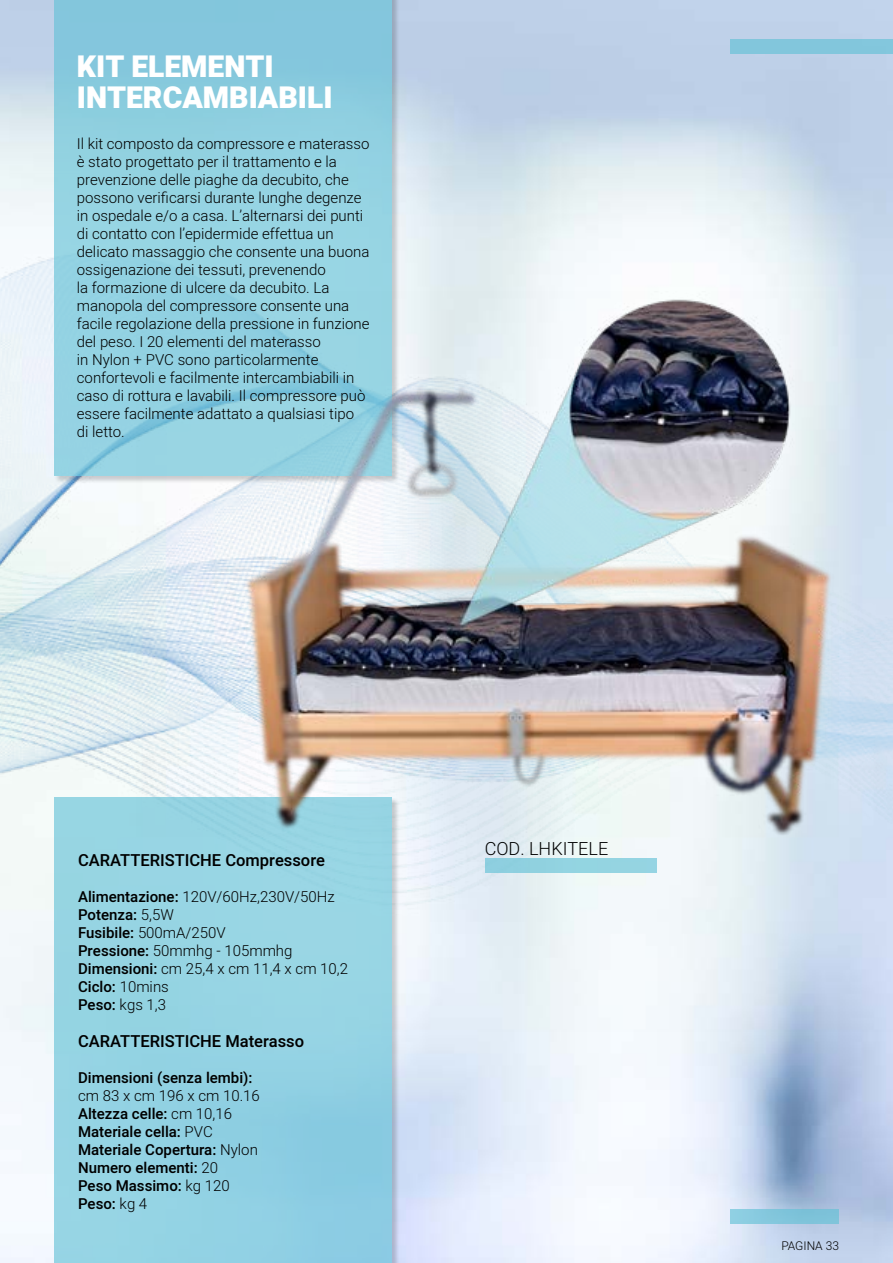
<style>
.page{position:relative;width:893px;height:1263px;background:#fff}
.page>*{position:absolute;margin:0;border:0;box-sizing:border-box;transform-origin:0 0}
.t1{font:900 30px/31.5px "Heebo";color:#fff}
.t2{font:300 18px "Heebo";color:#000101}
.t3{font:500 16.5px "Heebo";color:#000}
.t4{font:300 15px/18px "Heebo";color:#000}
.t5{font:500 15px/18px "Heebo";color:#000}
.t6{font:300 12px "Heebo";color:#000}
.s1{font-weight:500}
.s2{font-weight:300}
</style>
<div class="page">
<img style="left:0;top:0;width:893px;height:1263px">
<img style="left:0;top:173px;width:893px;height:859px">
<div style="left:54px;top:0;width:337px;height:476px;background:linear-gradient(to right,#8fcfe0,#8fcfe0)"></div>
<div style="left:54px;top:798px;width:345px;height:465px;background:#000;opacity:.3"></div>
<div style="left:54px;top:797px;width:337px;height:466px;background:#95d4e3"></div>
<svg style="left:730px;top:1209px;width:109px;height:14px;background:#82c6dc"></svg>
<div style="left:730px;top:39px;width:163px;height:15px;background:#82c6dc"></div>
<div style="left:485px;top:859px;width:171px;height:14px;background:#93d4e1"></div>
<img style="left:137px;top:292px;width:702px;height:544px">
<h1 class="t1" style="left:77px;top:51px;width:257px">KIT ELEMENTI<br>INTERCAMBIABILI</h1>
<p class="t4" style="left:77px;top:134px;width:294px">Il kit composto da compressore e materasso è stato progettato per il trattamento e la prevenzione delle piaghe da decubito, che possono verificarsi durante lunghe degenze in ospedale e/o a casa. L’alternarsi dei punti di contatto con l’epidermide effettua un delicato massaggio che consente una buona ossigenazione dei tessuti, prevenendo<br>la formazione di ulcere da decubito. La manopola del compressore consente una facile regolazione della pressione in funzione del peso. I 20 elementi del materasso<br>in Nylon + PVC sono particolarmente confortevoli e facilmente intercambiabili in caso di rottura e lavabili. Il compressore può essere facilmente adattato a qualsiasi tipo di letto.</p>
<p class="t3" style="left:78px;top:848px;width:248px">CARATTERISTICHE Compressore</p>
<p class="t4" style="left:78px;top:887px;width:272px"><span class="s1">Alimentazione:</span> 120V/60Hz,230V/50Hz<br><span class="s1">Potenza:</span> 5,5W<br><span class="s1">Fusibile:</span> 500mA/250V<br><span class="s1">Pressione:</span> 50mmhg - 105mmhg<br><span class="s1">Dimensioni:</span> cm 25,4 x cm 11,4 x cm 10,2<br><span class="s1">Ciclo:</span> 10mins<br><span class="s1">Peso:</span> kgs 1,3</p>
<p class="t3" style="left:78px;top:1030px;width:228px">CARATTERISTICHE Materasso</p>
<p class="t5" style="left:78px;top:1069px;width:176px">Dimensioni (senza lembi):</p>
<p class="t5" style="left:78px;top:1087px;width:183px"><span class="s2">cm 83 x cm 196 x cm 10.16<br></span>Altezza celle: <span class="s2">cm 10,16<br></span>Materiale cella: <span class="s2">PVC<br></span>Materiale Copertura: <span class="s2">Nylon<br></span>Numero elementi: <span class="s2">20<br></span>Peso Massimo: <span class="s2">kg 120<br></span>Peso: <span class="s2">kg 4</span></p>
<p class="t2" style="left:485px;top:836px;width:125px">COD. LHKITELE</p>
<p class="t6" style="left:781px;top:1238px;width:59px">PAGINA 33</p>
</div>
